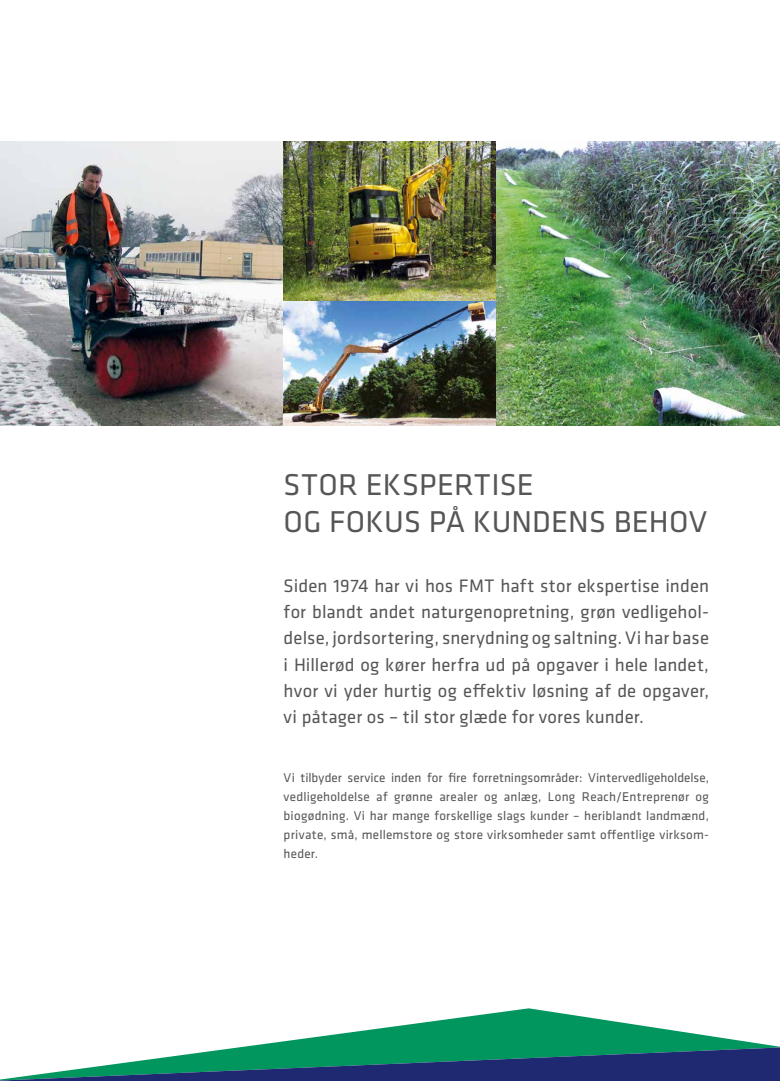
<style>
.page{position:relative;width:780px;height:1081px;background:#fff}
.page>*{position:absolute;margin:0;border:0;box-sizing:border-box;transform-origin:0 0}
.t1{font:31.25px/37.5px "Klavika";letter-spacing:.005em;color:#565656}
.t2{font:18.75px/26.2px "Klavika";letter-spacing:.01em;color:#565656;text-align:justify}
.t3{font:13.12px/18.8px "Klavika";letter-spacing:.02em;color:#565656;text-align:justify}
</style>
<div class="page">
<svg style="left:242px;top:1008px;width:537px;height:39px"></svg>
<svg style="left:0;top:1047px;width:779px;height:34px;background:#366f80"></svg>
<img style="left:0;top:142px;width:780px;height:283px">
<h1 class="t1" style="left:283px;top:466px;width:425px">STOR EKSPERTISE<br>OG FOKUS PÅ KUNDENS BEHOV</h1>
<p class="t2" style="left:283px;top:573px;width:427px">Siden 1974 har vi hos FMT haft stor ekspertise inden for blandt andet naturgenopretning, grøn vedligehol&shy;delse, jordsortering, snerydning og saltning. Vi har base i Hillerød og kører herfra ud på opgaver i hele landet, hvor vi yder hurtig og effektiv løsning af de opgaver, vi påtager os – til stor glæde for vores kunder.</p>
<p class="t3" style="left:283px;top:769px;width:427px">Vi tilbyder service inden for fire forretningsområder: Vintervedligeholdelse, vedligeholdelse af grønne arealer og anlæg, Long Reach/Entreprenør og biogødning. Vi har mange forskellige slags kunder – heriblandt landmænd, private, små, mellemstore og store virksomheder samt offentlige virksom&shy;heder.</p>
</div>
